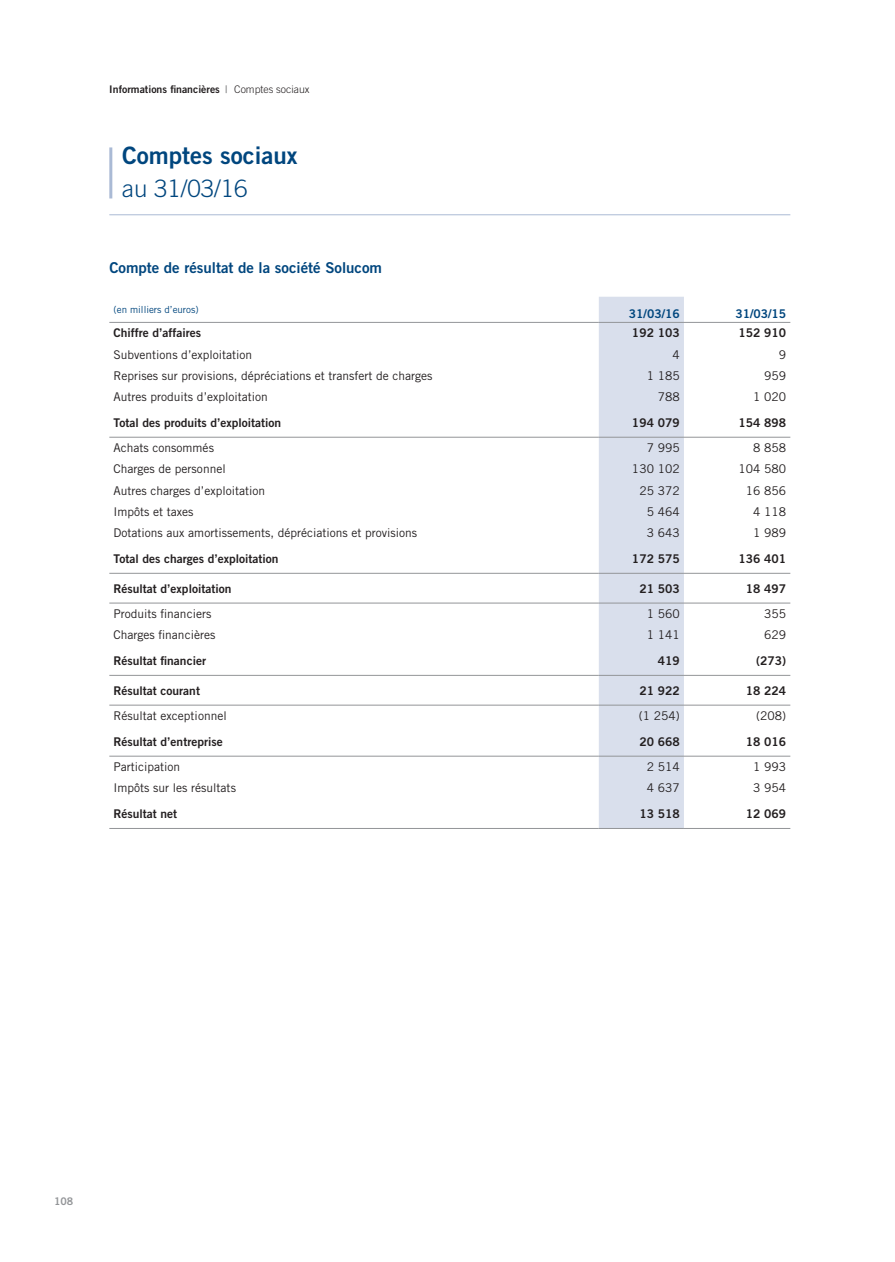
<style>
.page{position:relative;width:895px;height:1262px;background:#fff}
.page>*{position:absolute;margin:0;border:0;box-sizing:border-box;transform-origin:0 0}
.t1{font:24px "Trade Gothic LT Std Bd 2";color:#00467e}
.t2{font:300 24px "Trade Gothic LT Std";color:#00467e}
.t3{font:15px "Trade Gothic LT Std Bd 2";color:#00467e}
.t4{font:12px "Trade Gothic LT Std";color:#231f20}
.t5{font:12px "Trade Gothic LT Std Bd 2";color:#231f20}
.t6{font:12px "Trade Gothic LT Std Bd 2";color:#00467e}
.t7{font:10.5px "Trade Gothic LT Std Bd 2";color:#231f20}
.t8{font:10.5px "Trade Gothic LT Std Bd 2";color:#939598}
.t9{font:9.75px "Trade Gothic LT Std";color:#00467e}
.s1{font-family:"Trade Gothic LT Std";color:#57585a}
.s2{font-family:"Trade Gothic LT Std";font-weight:300}
</style>
<div class="page">
<hr style="left:109px;top:214px;width:681px;height:1px;background:#aabad5">
<hr style="left:109px;top:147px;width:3px;height:51px;background:#aabad5">
<div style="left:598px;top:297px;width:85px;height:531px;background:#d9dfec"></div>
<hr style="left:109px;top:322px;width:489px;height:1px;background:#939598">
<hr style="left:598px;top:322px;width:85px;height:1px;background:#939598">
<hr style="left:683px;top:322px;width:107px;height:1px;background:#939598">
<hr style="left:109px;top:437px;width:489px;height:1px;background:#939598">
<hr style="left:598px;top:437px;width:85px;height:1px;background:#939598">
<hr style="left:683px;top:437px;width:107px;height:1px;background:#939598">
<hr style="left:109px;top:573px;width:489px;height:1px;background:#939598">
<hr style="left:598px;top:573px;width:85px;height:1px;background:#939598">
<hr style="left:683px;top:573px;width:107px;height:1px;background:#939598">
<hr style="left:109px;top:603px;width:489px;height:1px;background:#939598">
<hr style="left:598px;top:603px;width:85px;height:1px;background:#939598">
<hr style="left:683px;top:603px;width:107px;height:1px;background:#939598">
<hr style="left:109px;top:675px;width:489px;height:1px;background:#939598">
<hr style="left:598px;top:675px;width:85px;height:1px;background:#939598">
<hr style="left:683px;top:675px;width:107px;height:1px;background:#939598">
<hr style="left:109px;top:705px;width:489px;height:1px;background:#939598">
<hr style="left:598px;top:705px;width:85px;height:1px;background:#939598">
<hr style="left:683px;top:705px;width:107px;height:1px;background:#939598">
<hr style="left:109px;top:756px;width:489px;height:1px;background:#939598">
<hr style="left:598px;top:756px;width:85px;height:1px;background:#939598">
<hr style="left:683px;top:756px;width:107px;height:1px;background:#939598">
<hr style="left:109px;top:828px;width:489px;height:1px;background:#939598">
<hr style="left:598px;top:828px;width:85px;height:1px;background:#939598">
<hr style="left:683px;top:828px;width:107px;height:1px;background:#939598">
<p class="t7" style="left:109px;top:83px;width:202px">Informations financières <span class="s1">|</span> <span class="s2">Comptes sociaux</span></p>
<h1 class="t1" style="left:122px;top:141px;width:177px">Comptes sociaux</h1>
<h1 class="t2" style="left:122px;top:175px;width:127px">au 31/03/16</h1>
<p class="t3" style="left:109px;top:258px;width:274px">Compte de résultat de la société Solucom</p>
<p class="t9" style="left:113px;top:304px;width:87px">(en milliers d’euros)</p>
<p class="t6" style="left:628px;top:306px;width:52px">31/03/16</p>
<p class="t6" style="left:735px;top:306px;width:52px">31/03/15</p>
<p class="t5" style="left:113px;top:326px;width:89px">Chiffre d’affaires</p>
<p class="t5" style="left:631px;top:326px;width:49px">192 103</p>
<p class="t5" style="left:738px;top:326px;width:49px">152 910</p>
<p class="t4" style="left:113px;top:347px;width:140px">Subventions d’exploitation</p>
<p class="t4" style="left:672px;top:347px;width:9px">4</p>
<p class="t4" style="left:778px;top:347px;width:9px">9</p>
<p class="t4" style="left:113px;top:368px;width:320px">Reprises sur provisions, dépréciations et transfert de charges</p>
<p class="t4" style="left:646px;top:368px;width:34px">1 185</p>
<p class="t4" style="left:763px;top:368px;width:23px">959</p>
<p class="t4" style="left:113px;top:390px;width:155px">Autres produits d’exploitation</p>
<p class="t4" style="left:657px;top:390px;width:23px">788</p>
<p class="t4" style="left:752px;top:390px;width:34px">1 020</p>
<p class="t5" style="left:113px;top:415px;width:169px">Total des produits d’exploitation</p>
<p class="t5" style="left:631px;top:415px;width:49px">194 079</p>
<p class="t5" style="left:738px;top:415px;width:49px">154 898</p>
<p class="t4" style="left:113px;top:441px;width:102px">Achats consommés</p>
<p class="t4" style="left:646px;top:441px;width:34px">7 995</p>
<p class="t4" style="left:752px;top:441px;width:34px">8 858</p>
<p class="t4" style="left:113px;top:462px;width:113px">Charges de personnel</p>
<p class="t4" style="left:631px;top:462px;width:49px">130 102</p>
<p class="t4" style="left:738px;top:462px;width:49px">104 580</p>
<p class="t4" style="left:113px;top:483px;width:153px">Autres charges d’exploitation</p>
<p class="t4" style="left:639px;top:483px;width:42px">25 372</p>
<p class="t4" style="left:745px;top:483px;width:42px">16 856</p>
<p class="t4" style="left:113px;top:504px;width:81px">Impôts et taxes</p>
<p class="t4" style="left:646px;top:504px;width:34px">5 464</p>
<p class="t4" style="left:752px;top:504px;width:34px">4 118</p>
<p class="t4" style="left:113px;top:526px;width:305px">Dotations aux amortissements, dépréciations et provisions</p>
<p class="t4" style="left:646px;top:526px;width:34px">3 643</p>
<p class="t4" style="left:752px;top:526px;width:34px">1 989</p>
<p class="t5" style="left:113px;top:551px;width:166px">Total des charges d’exploitation</p>
<p class="t5" style="left:631px;top:551px;width:49px">172 575</p>
<p class="t5" style="left:738px;top:551px;width:49px">136 401</p>
<p class="t5" style="left:113px;top:581px;width:119px">Résultat d’exploitation</p>
<p class="t5" style="left:639px;top:581px;width:42px">21 503</p>
<p class="t5" style="left:745px;top:581px;width:42px">18 497</p>
<p class="t4" style="left:113px;top:606px;width:99px">Produits financiers</p>
<p class="t4" style="left:646px;top:606px;width:34px">1 560</p>
<p class="t4" style="left:763px;top:606px;width:23px">355</p>
<p class="t4" style="left:113px;top:628px;width:103px">Charges financières</p>
<p class="t4" style="left:646px;top:628px;width:34px">1 141</p>
<p class="t4" style="left:763px;top:628px;width:23px">629</p>
<p class="t5" style="left:113px;top:653px;width:94px">Résultat financier</p>
<p class="t5" style="left:657px;top:653px;width:23px">419</p>
<p class="t5" style="left:755px;top:653px;width:31px">(273)</p>
<p class="t5" style="left:113px;top:683px;width:88px">Résultat courant</p>
<p class="t5" style="left:639px;top:683px;width:42px">21 922</p>
<p class="t5" style="left:745px;top:683px;width:42px">18 224</p>
<p class="t4" style="left:113px;top:708px;width:115px">Résultat exceptionnel</p>
<p class="t4" style="left:638px;top:708px;width:42px">(1 254)</p>
<p class="t4" style="left:755px;top:708px;width:31px">(208)</p>
<p class="t5" style="left:113px;top:734px;width:110px">Résultat d’entreprise</p>
<p class="t5" style="left:639px;top:734px;width:42px">20 668</p>
<p class="t5" style="left:745px;top:734px;width:42px">18 016</p>
<p class="t4" style="left:113px;top:760px;width:68px">Participation</p>
<p class="t4" style="left:646px;top:760px;width:34px">2 514</p>
<p class="t4" style="left:752px;top:760px;width:34px">1 993</p>
<p class="t4" style="left:113px;top:781px;width:124px">Impôts sur les résultats</p>
<p class="t4" style="left:646px;top:781px;width:34px">4 637</p>
<p class="t4" style="left:752px;top:781px;width:34px">3 954</p>
<p class="t5" style="left:113px;top:806px;width:65px">Résultat net</p>
<p class="t5" style="left:639px;top:806px;width:42px">13 518</p>
<p class="t5" style="left:745px;top:806px;width:42px">12 069</p>
<p class="t8" style="left:54px;top:1195px;width:21px">108</p>
</div>
